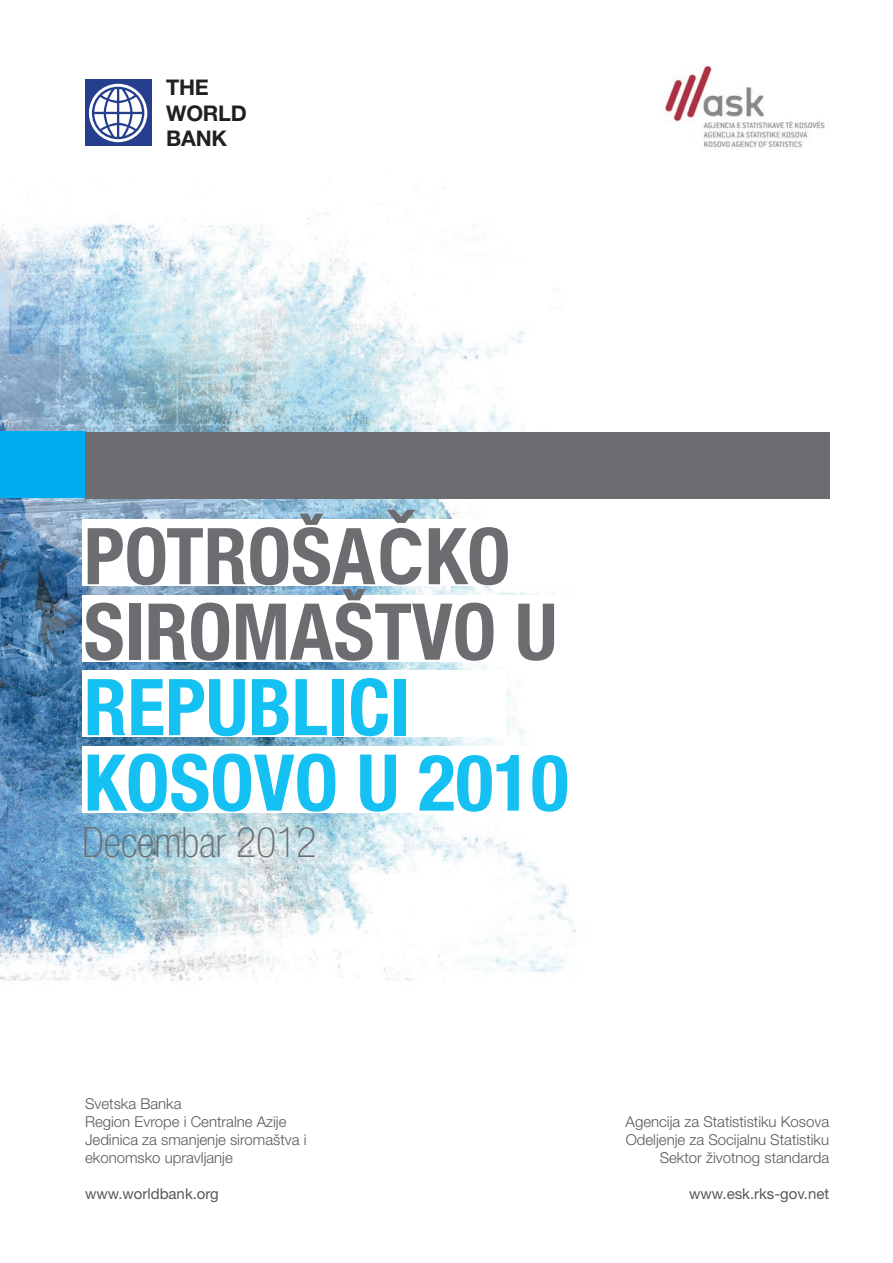
<style>
.page{position:relative;width:893px;height:1263px;background:#fff}
.page>*{position:absolute;margin:0;border:0;box-sizing:border-box;transform-origin:0 0}
.t1{font:700 condensed 78.45px/75.4px "Helvetica Neue LT Std";color:#6c6d70}
.t2{font:700 condensed 78.45px/75.4px "Helvetica Neue LT Std";color:#15c0f2}
.t3{font:100 condensed 42px "Helvetica Neue LT Std";color:#6c6d70}
.t4{font:700 21.6px/25.2px "Helvetica Neue LT Std";letter-spacing:-.015em;color:#231f20}
.t5{font:300 15px/18px "Helvetica Neue LT Std";color:#57585a}
.t6{font:15px "Helvetica Neue LT Std";color:#57585a}
.s1{font-family:"DIN Pro";font-stretch:normal}
</style>
<div class="page">
<img style="left:0;top:79px;width:821px;height:902px">
<div style="left:0;top:432px;width:85px;height:66px;background:#00aeef"></div>
<img style="left:660px;top:65px;width:165px;height:84px">
<div style="left:82px;top:520px;width:467px;height:66px;background:#fff"></div>
<div style="left:82px;top:595px;width:526px;height:67px;background:#fff"></div>
<div style="left:82px;top:671px;width:424px;height:66px;background:#fff"></div>
<div style="left:82px;top:746px;width:526px;height:67px;background:#fff"></div>
<div style="left:85px;top:80px;width:66px;height:66px;background:#253f8e"></div>
<svg style="left:89px;top:84px;width:58px;height:58px"></svg>
<div style="left:92px;top:87px;width:52px;height:52px;background:#253f8e;border-radius:50%"></div>
<svg style="left:94px;top:89px;width:48px;height:48px"></svg>
<div style="left:85px;top:432px;width:744px;height:66px;background:#6c6d70"></div>
<h3 class="t4" style="left:166px;top:75px;width:82px">THE<br>WORLD<br>BANK</h3>
<h1 class="t1" style="left:84px;top:518px;width:475px">POTROŠA<span class="s1">č</span>KO<br>SIROMAŠTVO U</h1>
<h1 class="t2" style="left:84px;top:668px;width:319px">REPUBLICI<br>KOSOVO</h1>
<h1 class="t2" style="left:357px;top:744px;width:213px">U 2010</h1>
<h2 class="t3" style="left:82px;top:819px;width:236px">Decembar 2012</h2>
<p class="t5" style="left:85px;top:1094px;width:223px">Svetska Banka<br>Region Evrope i Centralne Azije<br>Jedinica za smanjenje siromaštva i ekonomsko upravljanje</p>
<p class="t6" style="left:85px;top:1185px;width:135px">www.worldbank.org</p>
<p class="t5" style="left:625px;top:1112px;width:205px;text-align:right">Agencija za Statististiku Kosova<br>Odeljenje za Socijalnu Statistiku<br>Sektor životnog standarda</p>
<p class="t6" style="left:689px;top:1185px;width:141px">www.esk.rks-gov.net</p>
</div>
